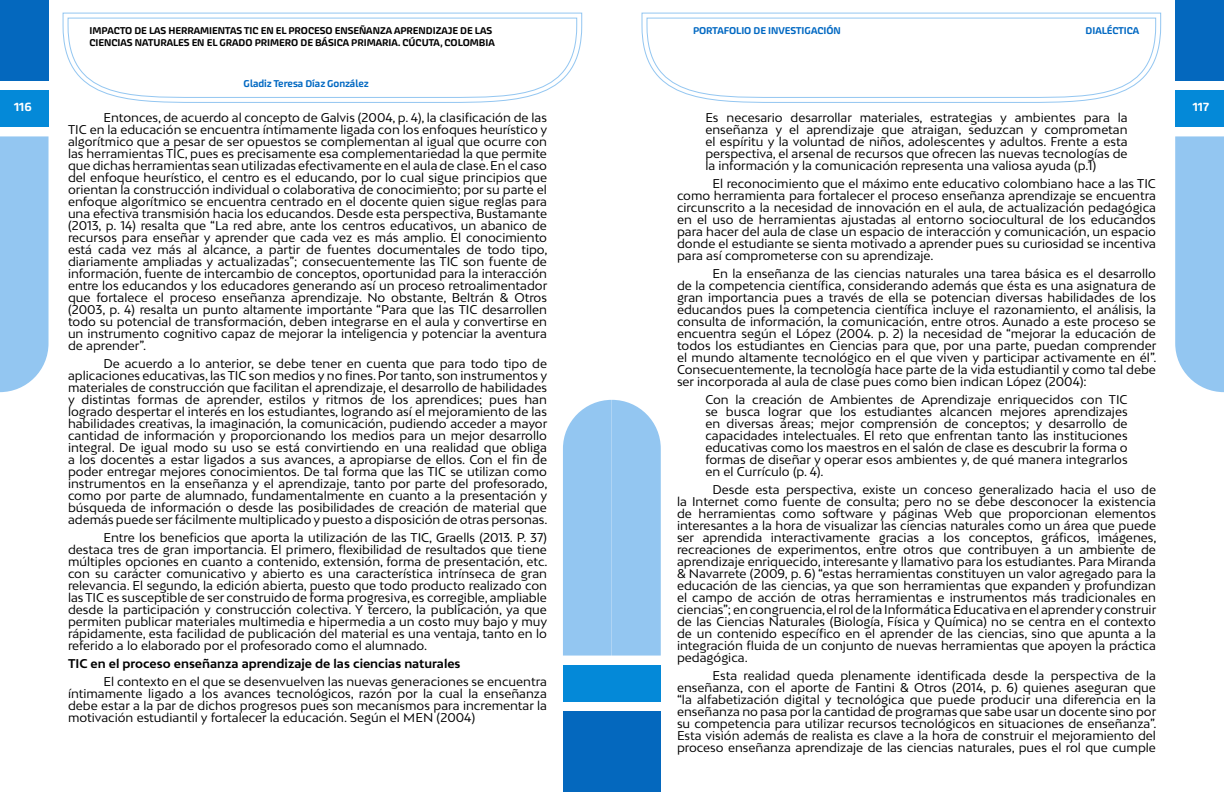
<style>
.page{position:relative;width:1224px;height:792px;background:#fff}
.page>*{position:absolute;margin:0;border:0;box-sizing:border-box;transform-origin:0 0}
.t1{font:12px/12px "Bw Mitga";color:#000;text-align:justify}
.t2{font:700 12px "Bw Mitga";color:#000}
.t3{font:500 12px "Akceler Aalt";color:#fff}
.t4{font:500 10px/12px "Akceler Aalt";color:#000}
.t5{font:500 10px "Akceler Aalt";color:#0068c2}
</style>
<div class="page">
<div style="left:0;top:0;width:49px;height:81px;background:#0468be"></div>
<div style="left:0;top:90px;width:49px;height:37px;background:#0489d8"></div>
<div style="left:0;top:136px;width:49px;height:256px;background:#93c6f1"></div>
<div style="left:563px;top:711px;width:49px;height:81px;background:#0468be"></div>
<div style="left:563px;top:665px;width:49px;height:37px;background:#0489d8"></div>
<svg style="left:62px;top:12px;width:521px;height:91px"></svg>
<svg style="left:67px;top:17px;width:511px;height:81px"></svg>
<div style="left:1175px;top:0;width:49px;height:81px;background:#0468be"></div>
<div style="left:1175px;top:90px;width:49px;height:37px;background:#0489d8"></div>
<div style="left:1175px;top:136px;width:49px;height:256px;background:#93c6f1"></div>
<div style="left:612px;top:711px;width:49px;height:81px;background:#0468be"></div>
<div style="left:612px;top:665px;width:49px;height:37px;background:#0489d8"></div>
<div style="left:563px;top:400px;width:98px;height:256px;background:#93c6f1"></div>
<svg style="left:641px;top:12px;width:521px;height:91px"></svg>
<svg style="left:646px;top:17px;width:511px;height:81px"></svg>
<p class="t4" style="left:90px;top:24px;width:407px">IMPACTO DE LAS HERRAMIENTAS TIC EN EL PROCESO ENSEÑANZA APRENDIZAJE DE LAS<br>CIENCIAS NATURALES EN EL GRADO PRIMERO DE BÁSICA PRIMARIA. CÚCUTA, COLOMBIA</p>
<p class="t5" style="left:693px;top:23px;width:149px">PORTAFOLIO DE INVESTIGACIÓN</p>
<p class="t5" style="left:1085px;top:23px;width:55px">DIALÉCTICA</p>
<p class="t5" style="left:244px;top:76px;width:126px">Gladiz Teresa Díaz González</p>
<p class="t3" style="left:14px;top:98px;width:19px">116</p>
<p class="t3" style="left:1193px;top:98px;width:18px">117</p>
<p class="t1" style="left:68px;top:112px;width:481px;text-indent:35px">Entonces, de acuerdo al concepto de Galvis (2004, p. 4), la clasificación de las TIC en la educación se encuentra íntimamente ligada con los enfoques heurístico y algorítmico que a pesar de ser opuestos se complementan al igual que ocurre con las herramientas TIC, pues es precisamente esa complementariedad la que permite que dichas herramientas sean utilizadas efectivamente en el aula de clase. En el caso del enfoque heurístico, el centro es el educando, por lo cual sigue principios que orientan la construcción individual o colaborativa de conocimiento; por su parte el enfoque algorítmico se encuentra centrado en el docente quien sigue reglas para una efectiva transmisión hacia los educandos. Desde esta perspectiva, Bustamante (2013, p. 14) resalta que “La red abre, ante los centros educativos, un abanico de recursos para enseñar y aprender que cada vez es más amplio. El conocimiento está cada vez más al alcance, a partir de fuentes documentales de todo tipo, diariamente ampliadas y actualizadas”; consecuentemente las TIC son fuente de información, fuente de intercambio de conceptos, oportunidad para la interacción entre los educandos y los educadores generando así un proceso retroalimentador que fortalece el proceso enseñanza aprendizaje. No obstante, Beltrán &amp; Otros (2003, p. 4) resalta un punto altamente importante “Para que las TIC desarrollen todo su potencial de transformación, deben integrarse en el aula y convertirse en un instrumento cognitivo capaz de mejorar la inteligencia y potenciar la aventura de aprender”.</p>
<p class="t1" style="left:68px;top:358px;width:481px;text-indent:35px">De acuerdo a lo anterior, se debe tener en cuenta que para todo tipo de aplicaciones educativas, las TIC son medios y no fines. Por tanto, son instrumentos y materiales de construcción que facilitan el aprendizaje, el desarrollo de habilidades y distintas formas de aprender, estilos y ritmos de los aprendices; pues han logrado despertar el interés en los estudiantes, logrando así el mejoramiento de las habilidades creativas, la imaginación, la comunicación, pudiendo acceder a mayor cantidad de información y proporcionando los medios para un mejor desarrollo integral. De igual modo su uso se está convirtiendo en una realidad que obliga a los docentes a estar ligados a sus avances, a apropiarse de ellos. Con el fin de poder entregar mejores conocimientos. De tal forma que las TIC se utilizan como instrumentos en la enseñanza y el aprendizaje, tanto por parte del profesorado, como por parte de alumnado, fundamentalmente en cuanto a la presentación y búsqueda de información o desde las posibilidades de creación de material que además puede ser fácilmente multiplicado y puesto a disposición de otras personas.</p>
<p class="t1" style="left:68px;top:532px;width:481px;text-indent:35px">Entre los beneficios que aporta la utilización de las TIC, Graells (2013. P. 37) destaca tres de gran importancia. El primero, flexibilidad de resultados que tiene múltiples opciones en cuanto a contenido, extensión, forma de presentación, etc. con su carácter comunicativo y abierto es una característica intrínseca de gran relevancia. El segundo, la edición abierta, puesto que todo producto realizado con las TIC es susceptible de ser construido de forma progresiva, es corregible, ampliable desde la participación y construcción colectiva. Y tercero, la publicación, ya que permiten publicar materiales multimedia e hipermedia a un costo muy bajo y muy rápidamente, esta facilidad de publicación del material es una ventaja, tanto en lo referido a lo elaborado por el profesorado como el alumnado.</p>
<p class="t2" style="left:68px;top:656px;width:394px">TIC en el proceso enseñanza aprendizaje de las ciencias naturales</p>
<p class="t1" style="left:68px;top:676px;width:481px;text-indent:35px">El contexto en el que se desenvuelven las nuevas generaciones se encuentra íntimamente ligado a los avances tecnológicos, razón por la cual la enseñanza debe estar a la par de dichos progresos pues son mecanismos para incrementar la motivación estudiantil y fortalecer la educación. Según el MEN (2004)</p>
<p class="t1" style="left:705px;top:112px;width:424px">Es necesario desarrollar materiales, estrategias y ambientes para la enseñanza y el aprendizaje que atraigan, seduzcan y comprometan el espíritu y la voluntad de niños, adolescentes y adultos. Frente a esta perspectiva, el arsenal de recursos que ofrecen las nuevas tecnologías de la información y la comunicación representa una valiosa ayuda (p.1)</p>
<p class="t1" style="left:677px;top:178px;width:481px;text-indent:35px">El reconocimiento que el máximo ente educativo colombiano hace a las TIC como herramienta para fortalecer el proceso enseñanza aprendizaje se encuentra circunscrito a la necesidad de innovación en el aula, de actualización pedagógica en el uso de herramientas ajustadas al entorno sociocultural de los educandos para hacer del aula de clase un espacio de interacción y comunicación, un espacio donde el estudiante se sienta motivado a aprender pues su curiosidad se incentiva para así comprometerse con su aprendizaje.</p>
<p class="t1" style="left:677px;top:268px;width:481px;text-indent:35px">En la enseñanza de las ciencias naturales una tarea básica es el desarrollo de la competencia científica, considerando además que ésta es una asignatura de gran importancia pues a través de ella se potencian diversas habilidades de los educandos pues la competencia científica incluye el razonamiento, el análisis, la consulta de información, la comunicación, entre otros. Aunado a este proceso se encuentra según el López (2004. p. 2) la necesidad de “mejorar la educación de todos los estudiantes en Ciencias para que, por una parte, puedan comprender el mundo altamente tecnológico en el que viven y participar activamente en él”.<br>Consecuentemente, la tecnología hace parte de la vida estudiantil y como tal debe ser incorporada al aula de clase pues como bien indican López (2004):</p>
<p class="t1" style="left:705px;top:394px;width:424px">Con la creación de Ambientes de Aprendizaje enriquecidos con TIC se busca lograr que los estudiantes alcancen mejores aprendizajes en diversas áreas; mejor comprensión de conceptos; y desarrollo de capacidades intelectuales. El reto que enfrentan tanto las instituciones educativas como los maestros en el salón de clase es descubrir la forma o formas de diseñar y operar esos ambientes y, de qué manera integrarlos en el Currículo (p. 4).</p>
<p class="t1" style="left:677px;top:484px;width:481px;text-indent:35px">Desde esta perspectiva, existe un conceso generalizado hacia el uso de la Internet como fuente de consulta; pero no se debe desconocer la existencia de herramientas como software y páginas Web que proporcionan elementos interesantes a la hora de visualizar las ciencias naturales como un área que puede ser aprendida interactivamente gracias a los conceptos, gráficos, imágenes, recreaciones de experimentos, entre otros que contribuyen a un ambiente de aprendizaje enriquecido, interesante y llamativo para los estudiantes. Para Miranda &amp; Navarrete (2009, p. 6) “estas herramientas constituyen un valor agregado para la educación de las ciencias, ya que son herramientas que expanden y profundizan el campo de acción de otras herramientas e instrumentos más tradicionales en ciencias”; en congruencia, el rol de la Informática Educativa en el aprender y construir de las Ciencias Naturales (Biología, Física y Química) no se centra en el contexto de un contenido específico en el aprender de las ciencias, sino que apunta a la integración fluida de un conjunto de nuevas herramientas que apoyen la práctica pedagógica.</p>
<p class="t1" style="left:677px;top:670px;width:481px;text-indent:35px">Esta realidad queda plenamente identificada desde la perspectiva de la enseñanza, con el aporte de Fantini &amp; Otros (2014, p. 6) quienes aseguran que “la alfabetización digital y tecnológica que puede producir una diferencia en la enseñanza no pasa por la cantidad de programas que sabe usar un docente sino por su competencia para utilizar recursos tecnológicos en situaciones de enseñanza”.<br>Esta visión además de realista es clave a la hora de construir el mejoramiento del proceso enseñanza aprendizaje de las ciencias naturales, pues el rol que cumple</p>
</div>
